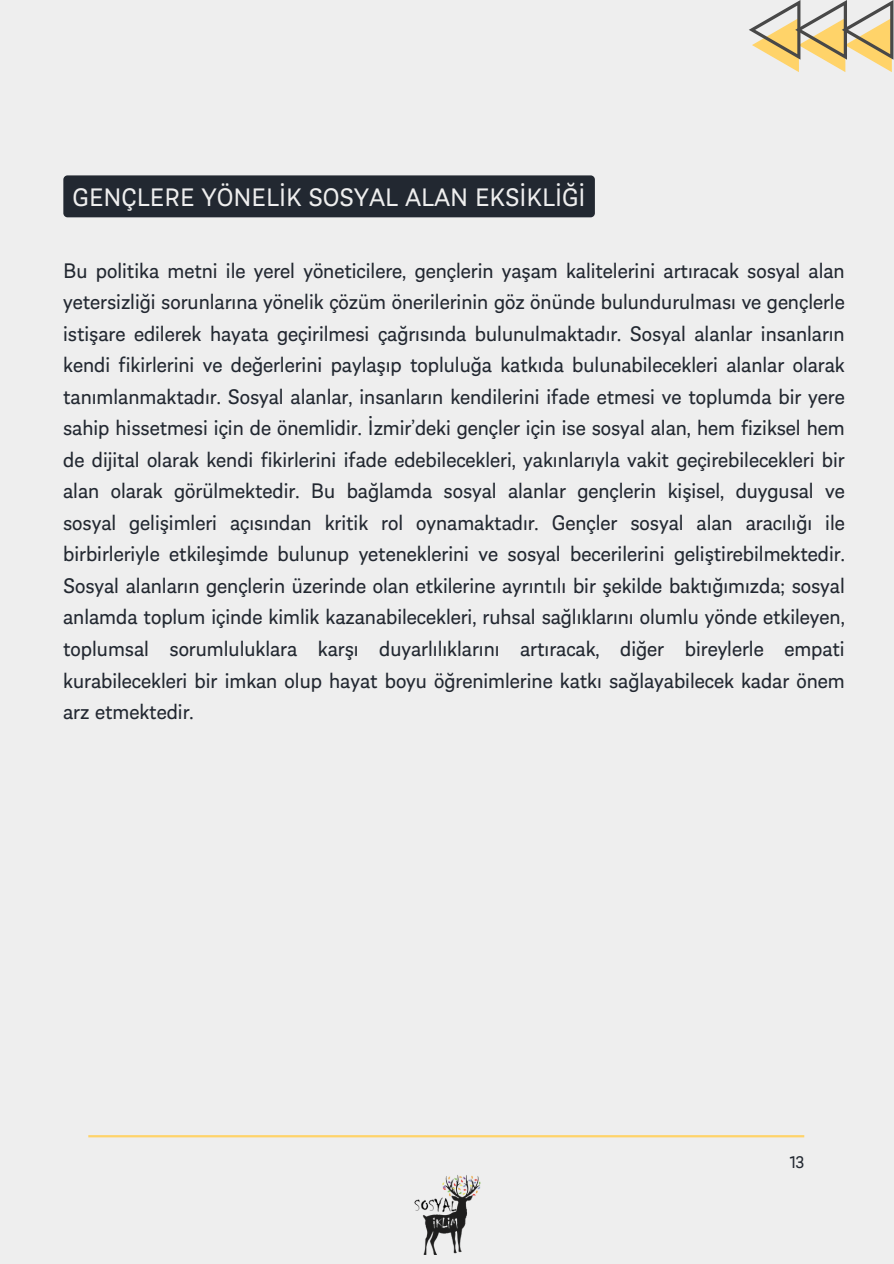
<style>
.page{position:relative;width:894px;height:1264px;background:#fff}
.page>*{position:absolute;margin:0;border:0;box-sizing:border-box;transform-origin:0 0}
.t1{font:27px "Almanach";color:#eee}
.t2{font:22.5px/31.5px "Almanach";color:#222831;text-align:justify}
.t3{font:18px "Almanach";color:#222831}
</style>
<div class="page">
<div style="left:0;top:0;width:893px;height:1263px;background:#eee"></div>
<hr style="left:88px;top:1135px;width:716px;height:2px;background:#ffd369">
<div style="left:63px;top:175px;width:531px;height:42px;background:#222831;border-radius:4px"></div>
<img style="left:414px;top:1175px;width:67px;height:78px">
<svg style="left:749px;top:0;width:144px;height:72px"></svg>
<h1 class="t1" style="left:73px;top:180px;width:514px">GENÇLERE YÖNELİK SOSYAL ALAN EKSİKLİĞİ</h1>
<p class="t2" style="left:63px;top:254px;width:782px">Bu politika metni ile yerel yöneticilere, gençlerin yaşam kalitelerini artıracak sosyal alan yetersizliği sorunlarına yönelik çözüm önerilerinin göz önünde bulundurulması ve gençlerle istişare edilerek hayata geçirilmesi çağrısında bulunulmaktadır. Sosyal alanlar insanların kendi fikirlerini ve değerlerini paylaşıp topluluğa katkıda bulunabilecekleri alanlar olarak tanımlanmaktadır. Sosyal alanlar, insanların kendilerini ifade etmesi ve toplumda bir yere sahip hissetmesi için de önemlidir. İzmir’deki gençler için ise sosyal alan, hem fiziksel hem de dijital olarak kendi fikirlerini ifade edebilecekleri, yakınlarıyla vakit geçirebilecekleri bir alan olarak görülmektedir. Bu bağlamda sosyal alanlar gençlerin kişisel, duygusal ve sosyal gelişimleri açısından kritik rol oynamaktadır. Gençler sosyal alan aracılığı ile birbirleriyle etkileşimde bulunup yeteneklerini ve sosyal becerilerini geliştirebilmektedir.<br>Sosyal alanların gençlerin üzerinde olan etkilerine ayrıntılı bir şekilde baktığımızda; sosyal anlamda toplum içinde kimlik kazanabilecekleri, ruhsal sağlıklarını olumlu yönde etkileyen, toplumsal sorumluluklara karşı duyarlılıklarını artıracak, diğer bireylerle empati kurabilecekleri bir imkan olup hayat boyu öğrenimlerine katkı sağlayabilecek kadar önem arz etmektedir.</p>
<p class="t3" style="left:789px;top:1150px;width:16px">13</p>
</div>
